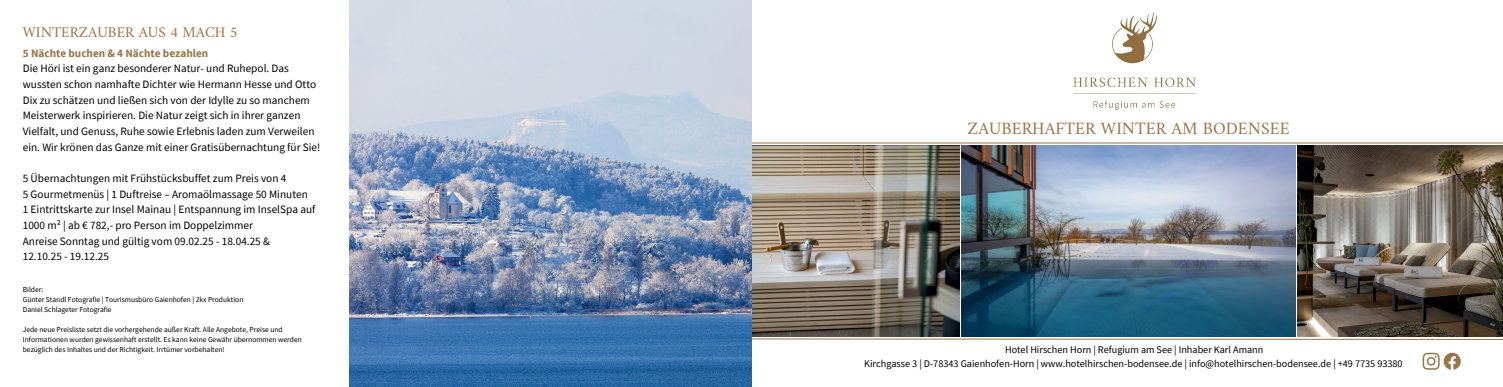
<style>
.page{position:relative;width:1503px;height:387px;background:#fff}
.page>*{position:absolute;margin:0;border:0;box-sizing:border-box;transform-origin:0 0}
.t1{font:17.5px "Amiri";color:#9a7548}
.t2{font:15px "Amiri";color:#9a7548}
.t3{font:11.25px/15.6px "Source Sans Pro";color:#000}
.t4{font:700 11.25px "Source Sans Pro";color:#9a7548}
.t5{font:10.12px/13.6px "Source Sans Pro";color:#000;text-align:center}
.t6{font:7.5px/10px "Source Sans Pro";color:#000}
</style>
<div class="page">
<img style="left:961px;top:145px;width:334px;height:190px">
<hr style="left:751px;top:142px;width:751px;height:1px;background:#9a7548">
<svg style="left:751px;top:337px;width:751px;height:3px"></svg>
<svg style="left:1422px;top:352px;width:38px;height:17px"></svg>
<img style="left:751px;top:145px;width:208px;height:190px">
<img style="left:1297px;top:145px;width:205px;height:190px">
<img style="left:1073px;top:12px;width:123px;height:98px">
<img style="left:349px;top:0;width:402px;height:386px">
<h2 class="t2" style="left:23px;top:23px;width:216px">WINTERZAUBER AUS 4 MACH 5</h2>
<p class="t4" style="left:23px;top:45px;width:187px">5 Nächte buchen &amp; 4 Nächte bezahlen</p>
<p class="t3" style="left:23px;top:61px;width:299px">Die Höri ist ein ganz besonderer Natur- und Ruhepol. Das wussten schon namhafte Dichter wie Hermann Hesse und Otto Dix zu schätzen und ließen sich von der Idylle zu so manchem Meisterwerk inspirieren. Die Natur zeigt sich in ihrer ganzen Vielfalt, und Genuss, Ruhe sowie Erlebnis laden zum Verweilen ein. Wir krönen das Ganze mit einer Gratisübernachtung für Sie!</p>
<p class="t3" style="left:23px;top:170px;width:294px">5 Übernachtungen mit Frühstücksbuffet zum Preis von 4<br>5 Gourmetmenüs | 1 Duftreise – Aromaölmassage 50 Minuten 1 Eintrittskarte zur Insel Mainau | Entspannung im InselSpa auf 1000 m² | ab € 782,- pro Person im Doppelzimmer<br>Anreise Sonntag und gültig vom 09.02.25 - 18.04.25 &amp;<br>12.10.25 - 19.12.25</p>
<p class="t6" style="left:23px;top:284px;width:222px">Bilder:<br>Günter Standl Fotografie | Tourismusbüro Gaienhofen | 2kx Produktion<br>Daniel Schlageter Fotografie</p>
<p class="t6" style="left:23px;top:324px;width:280px">Jede neue Preisliste setzt die vorhergehende außer Kraft. Alle Angebote, Preise und<br>Informationen wurden gewissenhaft erstellt. Es kann keine Gewähr ü bernommen werden bezüglich des Inhaltes und der Richtigkeit. Irrtü mer vorbehalten!</p>
<h1 class="t1" style="left:967px;top:117px;width:324px">ZAUBERHAFTER WINTER AM BODENSEE</h1>
<p class="t5" style="left:864px;top:342px;width:540px">Hotel Hirschen Horn | Refugium am See | Inhaber Karl Amann<br>Kirchgasse 3 | D-78343 Gaienhofen-Horn | www.hotelhirschen-bodensee.de | info@hotelhirschen-bodensee.de | +49 7735 93380</p>
</div>
